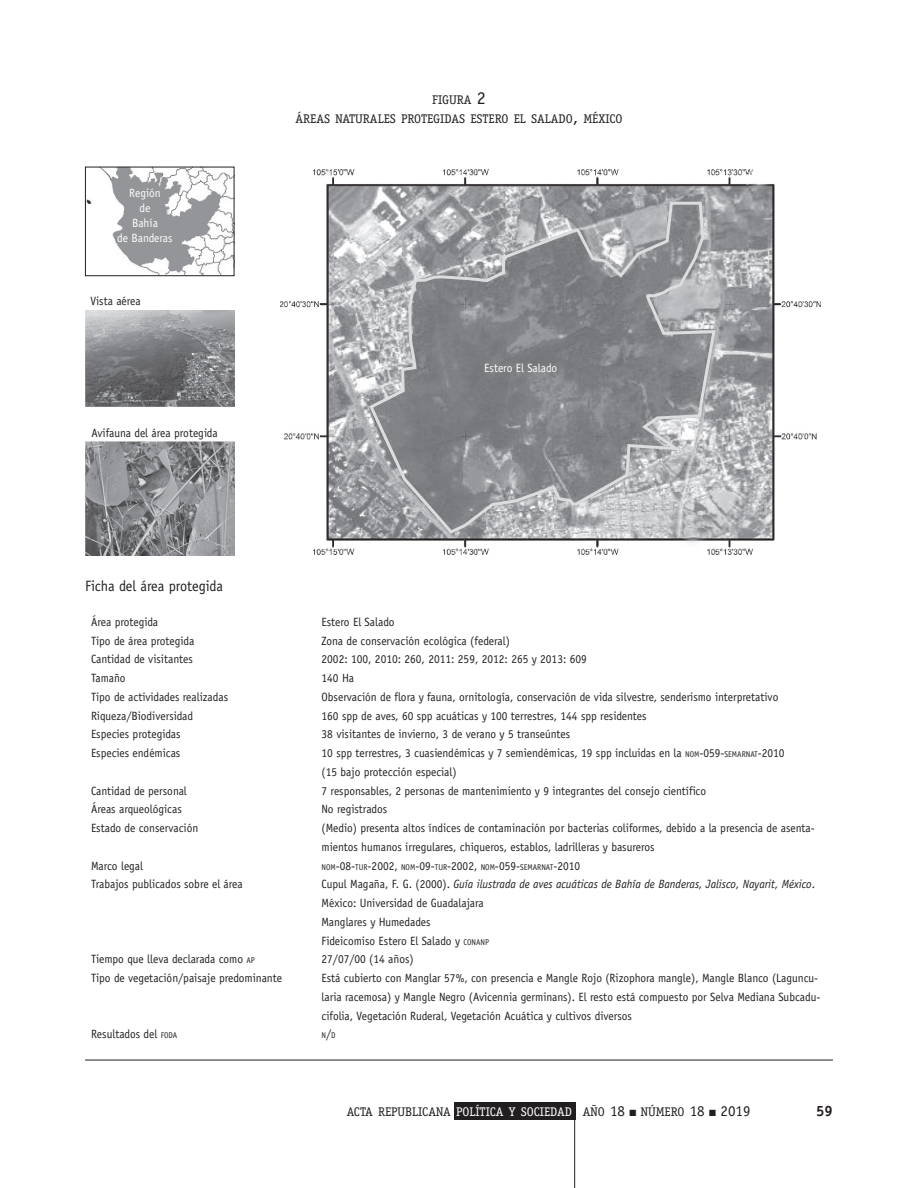
<style>
.page{position:relative;width:918px;height:1188px;background:#fff}
.page>*{position:absolute;margin:0;border:0;box-sizing:border-box;transform-origin:0 0}
.t1{font:15px "Officina Sans";color:#231f20;scale:.95 1}
.t2{font:700 15px "Officina Serif";color:#231f20}
.t3{font:12.6px/18.8px "Officina Serif";color:#231f20;text-align:center}
.t4{font:12px/18.8px "Officina Sans";color:#231f20;scale:.95 1}
.t5{font:12px/15px "Officina Sans";color:#fff;text-align:center;scale:.95 1}
.t6{font:8.4px "Officina Sans";color:#231f20;scale:.95 1}
.s1{font-size:18px}
.s2{font-size:8.4px}
.s3{font-style:italic}
.s4{font-size:12px}
.s5{color:#fff}
.s6{font-size:15px}
</style>
<div class="page">
<div style="left:454px;top:1102px;width:121px;height:18px;background:#231f20"></div>
<hr style="left:574px;top:1102px;width:1px;height:86px;background:#231f20">
<img style="left:280px;top:169px;width:541px;height:386px">
<hr style="left:85px;top:1060px;width:748px;height:1px;background:#231f20">
<svg style="left:367px;top:200px;width:351px;height:336px"></svg>
<img style="left:85px;top:166px;width:149px;height:389px">
<div style="left:79px;top:292px;width:169px;height:18px;background:#fff"></div>
<div style="left:85px;top:167px;width:149px;height:109px;border:1px solid #231f20"></div>
<p class="t5" style="left:117px;top:186px;width:60px">Región<br>de<br>Bahía<br>de Banderas</p>
<p class="t4" style="left:90px;top:292px;width:55px">Vista aérea</p>
<p class="t4" style="left:91px;top:423px;width:134px">Avifauna del área protegida</p>
<p class="t3" style="left:296px;top:90px;width:328px">FIGURA <span class="s1">2<br></span>ÁREAS NATURALES PROTEGIDAS ESTERO EL SALADO<span class="s1">,</span> MÉXICO</p>
<p class="t5" style="left:484px;top:361px;width:78px">Estero El Salado</p>
<p class="t1" style="left:85px;top:577px;width:147px">Ficha del área protegida</p>
<p class="t4" style="left:91px;top:612px;width:72px">Área protegida</p>
<p class="t4" style="left:322px;top:612px;width:78px">Estero El Salado</p>
<p class="t4" style="left:91px;top:631px;width:110px">Tipo de área protegida</p>
<p class="t4" style="left:322px;top:631px;width:200px">Zona de conservación ecológica (federal)</p>
<p class="t4" style="left:91px;top:650px;width:109px">Cantidad de visitantes</p>
<p class="t4" style="left:322px;top:650px;width:281px">2002: 100, 2010: 260, 2011: 259, 2012: 265 y 2013: 609</p>
<p class="t4" style="left:91px;top:669px;width:38px">Tamaño</p>
<p class="t4" style="left:322px;top:669px;width:36px">140 Ha</p>
<p class="t4" style="left:91px;top:687px;width:146px">Tipo de actividades realizadas</p>
<p class="t4" style="left:322px;top:687px;width:482px">Observación de flora y fauna, ornitología, conservación de vida silvestre, senderismo interpretativo</p>
<p class="t4" style="left:91px;top:706px;width:109px">Riqueza/Biodiversidad</p>
<p class="t4" style="left:322px;top:706px;width:344px">160 spp de aves, 60 spp acuáticas y 100 terrestres, 144 spp residentes</p>
<p class="t4" style="left:91px;top:725px;width:96px">Especies protegidas</p>
<p class="t4" style="left:322px;top:725px;width:263px">38 visitantes de invierno, 3 de verano y 5 transeúntes</p>
<p class="t4" style="left:91px;top:744px;width:96px">Especies endémicas</p>
<p class="t4" style="left:322px;top:744px;width:489px">10 spp terrestres, 3 cuasiendémicas y 7 semiendémicas, 19 spp incluidas en la <span class="s2">NOM</span>-059-<span class="s2">SEMARNAT</span>-2010 (15 bajo protección especial)</p>
<p class="t4" style="left:91px;top:781px;width:102px">Cantidad de personal</p>
<p class="t4" style="left:322px;top:781px;width:406px">7 responsables, 2 personas de mantenimiento y 9 integrantes del consejo científico</p>
<p class="t4" style="left:91px;top:800px;width:97px">Áreas arqueológicas</p>
<p class="t4" style="left:322px;top:800px;width:71px">No registrados</p>
<p class="t4" style="left:91px;top:819px;width:114px">Estado de conservación</p>
<p class="t4" style="left:322px;top:819px;width:521px">(Medio) presenta altos índices de contaminación por bacterias coliformes, debido a la presencia de asenta&shy;mientos humanos irregulares, chiqueros, establos, ladrilleras y basureros</p>
<p class="t4" style="left:91px;top:856px;width:56px">Marco legal</p>
<p class="t4" style="left:322px;top:856px;width:274px"><span class="s2">NOM</span>-08-<span class="s2">TUR</span>-2002, <span class="s2">NOM</span>-09-<span class="s2">TUR</span>-2002, <span class="s2">NOM</span>-059-<span class="s2">SEMARNAT</span>-2010</p>
<p class="t4" style="left:91px;top:875px;width:161px">Trabajos publicados sobre el área</p>
<p class="t4" style="left:322px;top:875px;width:521px">Cupul Magaña, F. G. (2000). <span class="s3">Guía ilustrada de aves acuáticas de Bahía de Banderas, Jalisco, Nayarit, México</span>.<br>México: Universidad de Guadalajara<br>Manglares y Humedades<br>Fideicomiso Estero El Salado y <span class="s2">CONANP</span></p>
<p class="t4" style="left:91px;top:950px;width:173px">Tiempo que lleva declarada como <span class="s2">AP</span></p>
<p class="t4" style="left:322px;top:950px;width:99px">27/07/00 (14 años)</p>
<p class="t4" style="left:91px;top:969px;width:202px">Tipo de vegetación/paisaje predominante</p>
<p class="t4" style="left:322px;top:969px;width:527px">Está cubierto con Manglar 57%, con presencia e Mangle Rojo (Rizophora mangle), Mangle Blanco (Laguncu&shy;laria racemosa) y Mangle Negro (Avicennia germinans). El resto está compuesto por Selva Mediana Subcadu&shy;cifolia, Vegetación Ruderal, Vegetación Acuática y cultivos diversos</p>
<p class="t4" style="left:91px;top:1025px;width:92px">Resultados del <span class="s2">FODA</span></p>
<p class="t6" style="left:322px;top:1031px;width:16px">N<span class="s4">/</span>D</p>
<p class="t3" style="left:347px;top:1103px;width:405px">ACTA REPUBLICANA <span class="s5">POLÍTICA Y SOCIEDAD</span> AÑO <span class="s6">18</span> ■ NÚMERO <span class="s6">18</span> ■ <span class="s6">2019</span></p>
<p class="t2" style="left:816px;top:1102px;width:18px">59</p>
</div>
